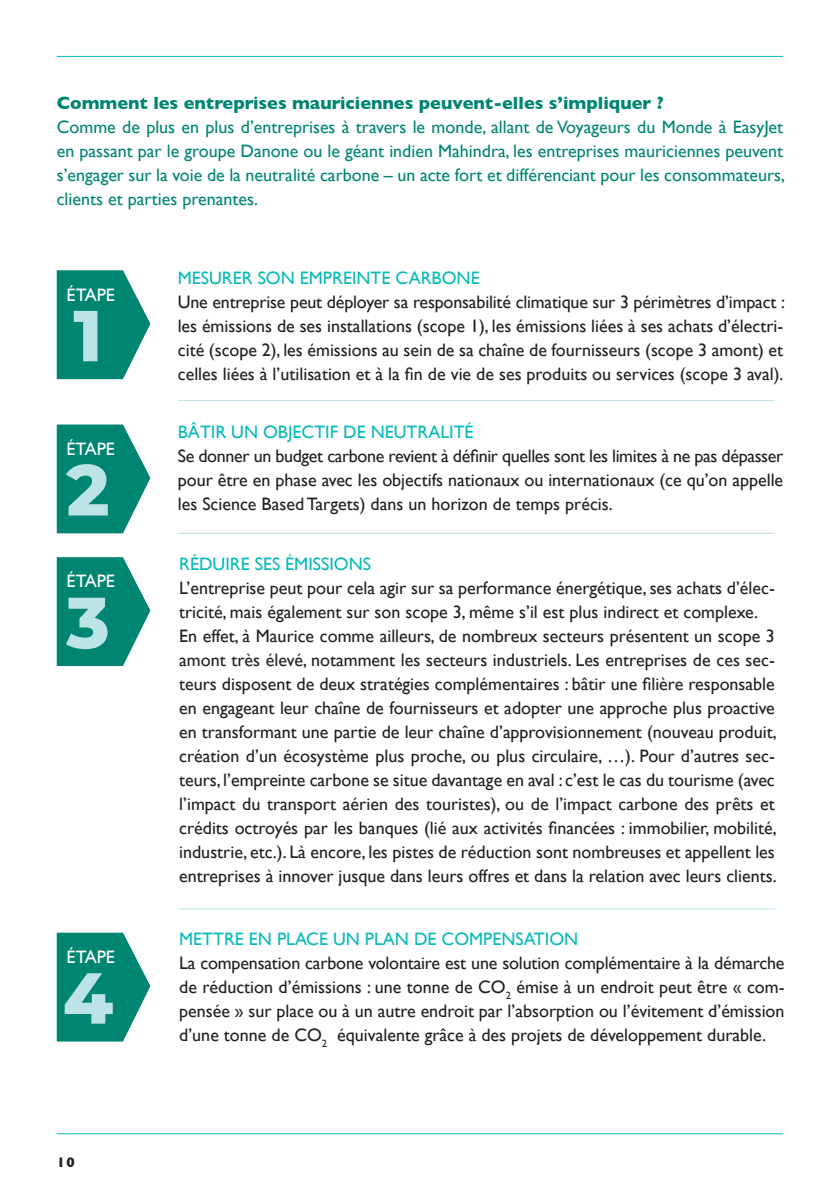
<style>
.page{position:relative;width:840px;height:1191px;background:#fff}
.page>*{position:absolute;margin:0;border:0;box-sizing:border-box;transform-origin:0 0}
.t1{font:800 72px "Montserrat";color:#bce3e5}
.t2{font:18px/24px "Gill Sans";color:#231f20;text-align:justify}
.t3{font:18px/24px "Gill Sans";color:#008573;text-align:justify}
.t4{font:18px "Gill Sans";color:#08bab8}
.t5{font:700 18px "Gill Sans";color:#008573}
.t6{font:18px "Gill Sans";color:#fff}
.t7{font:700 14px "Gill Sans";color:#231f20}
</style>
<div class="page">
<hr style="left:57px;top:1133px;width:725px;height:1px;background:#08bab8">
<hr style="left:57px;top:56px;width:725px;height:1px;background:#08bab8">
<svg style="left:57px;top:424px;width:93px;height:109px;background:#259687"></svg>
<svg style="left:57px;top:270px;width:93px;height:109px;background:#259687"></svg>
<svg style="left:57px;top:557px;width:93px;height:109px;background:#249687"></svg>
<svg style="left:57px;top:932px;width:93px;height:109px;background:#259787"></svg>
<hr style="left:178px;top:400px;width:596px;height:1px;background:#bce3e5">
<hr style="left:178px;top:533px;width:596px;height:1px;background:#bce3e5">
<hr style="left:178px;top:908px;width:596px;height:1px;background:#bce3e5">
<p class="t5" style="left:57px;top:88px;width:608px">Comment les entreprises mauriciennes peuvent-elles s’impliquer ?</p>
<p class="t3" style="left:57px;top:114px;width:729px">Comme de plus en plus d’entreprises à travers le monde, allant de Voyageurs du Monde à EasyJet en passant par le groupe Danone ou le géant indien Mahindra, les entreprises mauriciennes peuvent s’engager sur la voie de la neutralité carbone – un acte fort et différenciant pour les consommateurs, clients et parties prenantes.</p>
<p class="t6" style="left:67px;top:284px;width:50px">ÉTAPE</p>
<h1 class="t1" style="left:73px;top:283px;width:31px">1</h1>
<p class="t6" style="left:67px;top:438px;width:50px">ÉTAPE</p>
<h1 class="t1" style="left:66px;top:437px;width:45px">2</h1>
<p class="t6" style="left:67px;top:571px;width:50px">ÉTAPE</p>
<h1 class="t1" style="left:66px;top:570px;width:45px">3</h1>
<p class="t6" style="left:67px;top:946px;width:50px">ÉTAPE</p>
<h1 class="t1" style="left:63px;top:945px;width:52px">4</h1>
<p class="t7" style="left:57px;top:1151px;width:20px">10</p>
<p class="t4" style="left:178px;top:267px;width:303px">MESURER SON EMPREINTE CARBONE</p>
<p class="t2" style="left:178px;top:289px;width:608px">Une entreprise peut déployer sa responsabilité climatique sur 3 périmètres d’impact : les émissions de ses installations (scope 1), les émissions liées à ses achats d’électri&shy;cité (scope 2), les émissions au sein de sa chaîne de fournisseurs (scope 3 amont) et celles liées à l’utilisation et à la fin de vie de ses produits ou services (scope 3 aval).</p>
<p class="t4" style="left:178px;top:421px;width:297px">BÂTIR UN OBJECTIF DE NEUTRALITÉ</p>
<p class="t2" style="left:178px;top:444px;width:606px">Se donner un budget carbone revient à définir quelles sont les limites à ne pas dépasser pour être en phase avec les objectifs nationaux ou internationaux (ce qu’on appelle les Science Based Targets) dans un horizon de temps précis.</p>
<p class="t4" style="left:179px;top:553px;width:193px">RÉDUIRE SES ÉMISSIONS</p>
<p class="t2" style="left:179px;top:575px;width:598px;text-align:left">L’entreprise peut pour cela agir sur sa performance énergétique, ses achats d’élec&shy;tricité, mais également sur son scope 3, même s’il est plus indirect et complexe.<br>En effet, à Maurice comme ailleurs, de nombreux secteurs présentent un scope 3 amont très élevé, notamment les secteurs industriels. Les entreprises de ces sec&shy;teurs disposent de deux stratégies complémentaires : bâtir une filière responsable en engageant leur chaîne de fournisseurs et adopter une approche plus proactive en transformant une partie de leur chaîne d’approvisionnement (nouveau produit, création d’un écosystème plus proche, ou plus circulaire, …). Pour d’autres sec&shy;teurs, l’empreinte carbone se situe davantage en aval : c’est le cas du tourisme (avec l’impact du transport aérien des touristes), ou de l’impact carbone des prêts et crédits octroyés par les banques (lié aux activités financées : immobilier, mobilité, industrie, etc.). Là encore, les pistes de réduction sont nombreuses et appellent les entreprises à innover jusque dans leurs offres et dans la relation avec leurs clients.</p>
<p class="t4" style="left:179px;top:928px;width:400px">METTRE EN PLACE UN PLAN DE COMPENSATION</p>
<p class="t2" style="left:179px;top:950px;width:606px">La compensation carbone volontaire est une solution complémentaire à la démarche de réduction d’émissions : une tonne de CO<sub>2</sub> émise à un endroit peut être « com&shy;pensée » sur place ou à un autre endroit par l’absorption ou l’évitement d’émission d’une tonne de CO<sub>2</sub> équivalente grâce à des projets de développement durable.</p>
</div>
